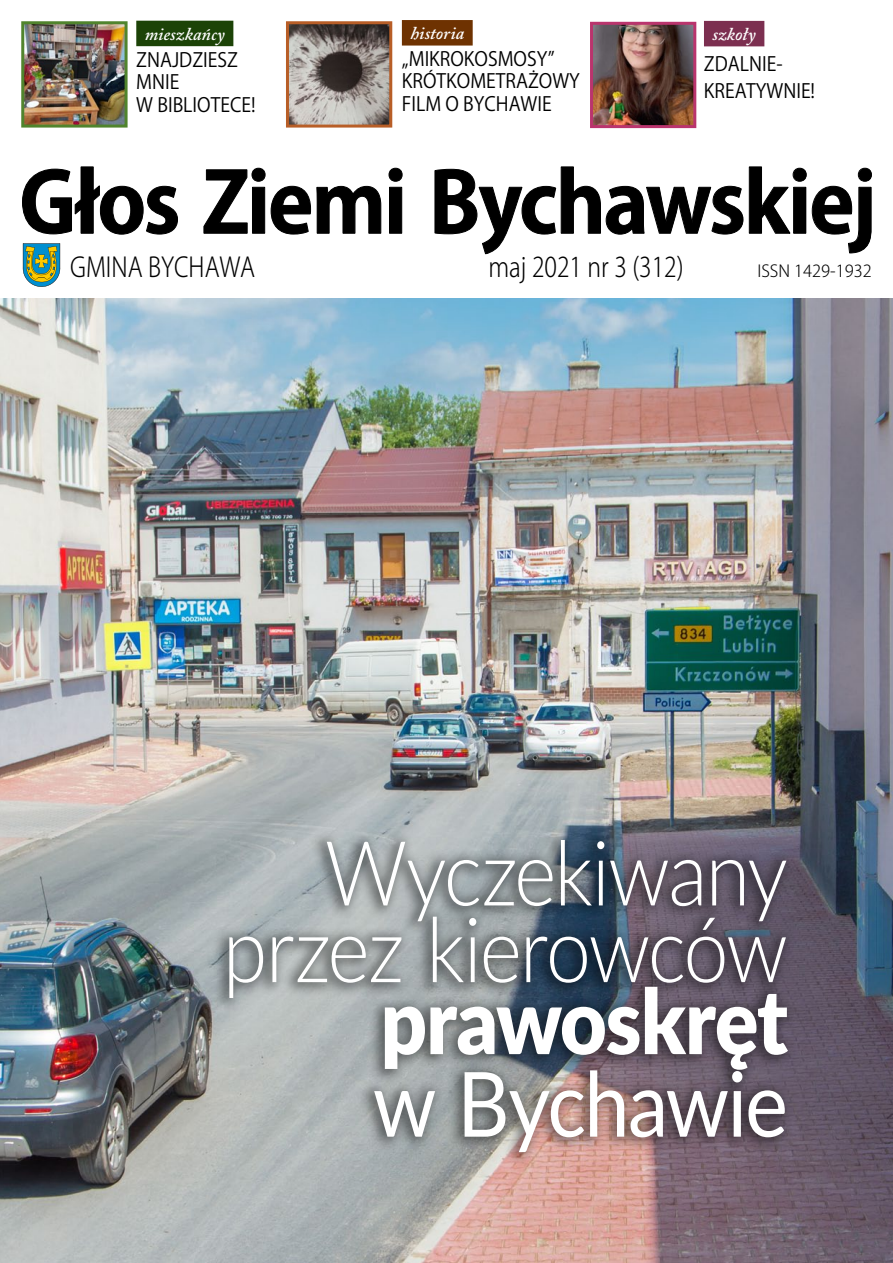
<style>
.page{position:relative;width:893px;height:1263px;background:#fff}
.page>*{position:absolute;margin:0;border:0;box-sizing:border-box;transform-origin:0 0}
.t1{font:300 90px/76.7px "Lato";letter-spacing:-.025em;color:#fff;text-align:right;scale:.9 1}
.t2{font:900 90px "Lato";letter-spacing:-.015em;color:#fff;scale:.9 1}
.t3{font:90px "Lato";letter-spacing:-.02em;color:#fff;scale:.9 1}
.t4{font:700 82.5px "Koz Go Pr 6 N";letter-spacing:-.025em;color:#000}
.t5{font:300 27px "Koz Go Pr 6 N";color:#000;scale:.85 1}
.t6{font:19.5px/22.5px "Koz Go Pr 6 N";color:#000;scale:.94 1}
.t7{font:italic 600 18px "Adobe Caslon Pro";letter-spacing:.005em;color:#fff}
.t8{font:300 16.5px "Koz Go Pr 6 N";color:#000}
</style>
<div class="page">
<img style="left:0;top:298px;width:893px;height:965px">
<img style="left:290px;top:25px;width:98px;height:99px">
<div style="left:286px;top:21px;width:106px;height:107px;border:3px solid #b85e27"></div>
<div style="left:402px;top:20px;width:71px;height:26px;background:#6e3201"></div>
<img style="left:594px;top:26px;width:98px;height:98px">
<div style="left:590px;top:22px;width:106px;height:106px;border:3px solid #ba346d"></div>
<div style="left:704px;top:21px;width:60px;height:25px;background:#7c2f50"></div>
<img style="left:25px;top:25px;width:99px;height:99px">
<div style="left:21px;top:21px;width:107px;height:107px;border:3px solid #50842d"></div>
<div style="left:136px;top:21px;width:97px;height:25px;background:#1c4307"></div>
<div style="left:212px;top:829px;width:585px;height:338px;background:#000;opacity:.45"></div>
<svg style="left:23px;top:243px;width:37px;height:44px;background:#689c7d"></svg>
<svg style="left:22px;top:166px;width:156px;height:69px"></svg>
<svg style="left:203px;top:167px;width:179px;height:68px"></svg>
<svg style="left:388px;top:167px;width:15px;height:67px"></svg>
<svg style="left:434px;top:166px;width:438px;height:89px"></svg>
<p class="t7" style="left:145px;top:23px;width:82px">mieszkańcy</p>
<p class="t6" style="left:136px;top:49px;width:128px">ZNAJDZIESZ<br>MNIE<br>W BIBLIOTECE!</p>
<p class="t7" style="left:410px;top:22px;width:55px">historia</p>
<p class="t6" style="left:402px;top:48px;width:191px">„MIKROKOSMOSY”<br>KRÓTKOMETRAŻOWY<br>FILM O BYCHAWIE</p>
<p class="t7" style="left:712px;top:23px;width:45px">szkoły</p>
<p class="t6" style="left:704px;top:51px;width:120px;line-height:27px">ZDALNIE-<br>KREATYWNIE!</p>
<h2 class="t4" style="left:19px;top:156px;width:859px">Głos Ziemi Bychawskiej</h2>
<h3 class="t5" style="left:70px;top:252px;width:219px">GMINA BYCHAWA</h3>
<h3 class="t5" style="left:488px;top:252px;width:231px">maj 2021 nr 3 (312)</h3>
<p class="t8" style="left:757px;top:262px;width:116px">ISSN 1429-1932</p>
<h1 class="t1" style="left:223px;top:831px;width:629px">Wyczekiwany przez kierowców</h1>
<h1 class="t2" style="left:381px;top:953px;width:454px">prawoskręt</h1>
<h1 class="t3" style="left:373px;top:1039px;width:463px">w Bychawie</h1>
</div>
